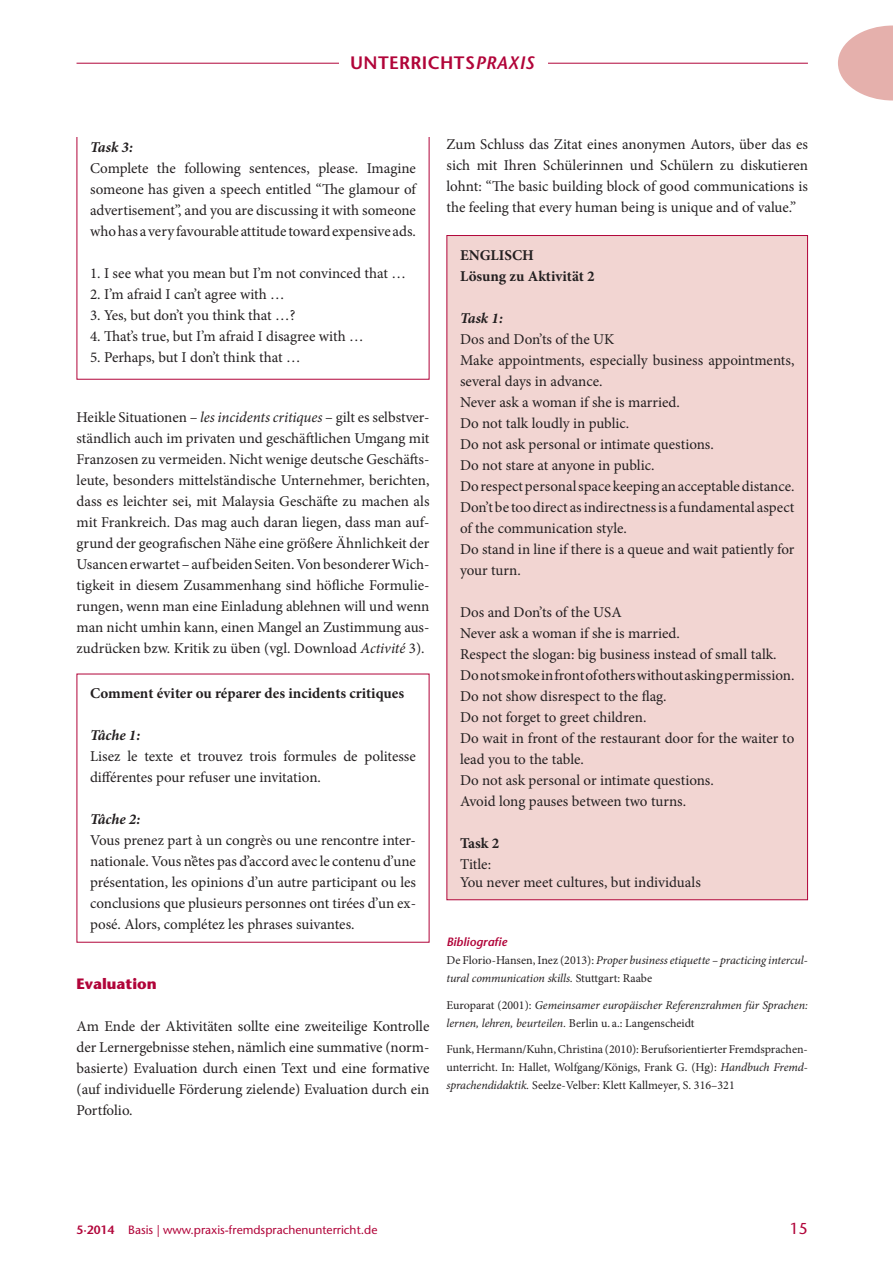
<style>
.page{position:relative;width:893px;height:1263px;background:#fff}
.page>*{position:absolute;margin:0;border:0;box-sizing:border-box;transform-origin:0 0}
.t1{font:600 18px "Stone Sans Std";letter-spacing:.02em;color:#b10439}
.t2{font:500 15.75px "Stone Sans Std";color:#b10439}
.t3{font:15px/21px "Minion Pro";color:#231f20;text-align:justify}
.t4{font:700 15px/21px "Minion Pro";color:#231f20}
.t5{font:italic 700 15px "Minion Pro";letter-spacing:-.005em;color:#231f20}
.t6{font:700 15px "Stone Sans Std";color:#b10439}
.t7{font:italic 12px/18px "Minion Pro";letter-spacing:-.005em;color:#231f20}
.t8{font:12px/18px "Minion Pro";color:#231f20;text-align:justify}
.t9{font:500 12px "Stone Sans Std";color:#b10439}
.t10{font:italic 600 12px "Stone Sans Std";color:#b10439}
.s1{font-style:italic}
.s2{font-style:normal}
.s3{font-weight:600}
</style>
<div class="page">
<svg style="left:838px;top:26px;width:55px;height:75px"></svg>
<hr style="left:77px;top:63px;width:731px;height:1px;background:#b10439">
<div style="left:339px;top:51px;width:209px;height:21px;background:#fff"></div>
<div style="left:447px;top:235px;width:360px;height:665px;background:#f2d5d2"></div>
<p class="t1" style="left:350px;top:52px;width:185px">UNTERRICHTS<span class="s1">praxis</span></p>
<p class="t5" style="left:90px;top:136px;width:44px">Task 3:</p>
<p class="t3" style="left:90px;top:158px;width:327px">Complete the following sentences, please. Imagine someone has given a speech entitled “The glamour of advertisement”, and you are discussing it with someone who has a very favourable attitude toward expensive ads.</p>
<p class="t3" style="left:90px;top:263px;width:317px">1. I see what you mean but I’m not convinced that …</p>
<p class="t3" style="left:90px;top:284px;width:196px">2. I’m afraid I can’t agree with …</p>
<p class="t3" style="left:90px;top:305px;width:207px">3. Yes, but don’t you think that …?</p>
<p class="t3" style="left:90px;top:326px;width:275px">4. That’s true, but I’m afraid I disagree with …</p>
<p class="t3" style="left:90px;top:347px;width:212px">5. Perhaps, but I don’t think that …</p>
<p class="t3" style="left:77px;top:406px;width:354px">Heikle Situationen – <span class="s1">les incidents critiques</span> – gilt es selbstver&shy;ständlich auch im privaten und geschäftlichen Umgang mit Franzosen zu vermeiden. Nicht wenige deutsche Geschäfts&shy;leute, besonders mittelständische Unternehmer, berichten, dass es leichter sei, mit Malaysia Geschäfte zu machen als mit Frankreich. Das mag auch daran liegen, dass man auf&shy;grund der geografischen Nähe eine größere Ähnlichkeit der Usancen erwartet – auf beiden Seiten. Von besonderer Wich&shy;tigkeit in diesem Zusammenhang sind höfliche Formulie&shy;rungen, wenn man eine Einladung ablehnen will und wenn man nicht umhin kann, einen Mangel an Zustimmung aus&shy;zudrücken bzw. Kritik zu üben (vgl. Download <span class="s1">Activité</span> 3).</p>
<p class="t4" style="left:90px;top:682px;width:316px">Comment éviter ou réparer des incidents critiques</p>
<p class="t5" style="left:90px;top:724px;width:52px">Tâche 1:</p>
<p class="t3" style="left:90px;top:746px;width:327px">Lisez le texte et trouvez trois formules de politesse différentes pour refuser une invitation.</p>
<p class="t5" style="left:90px;top:808px;width:52px">Tâche 2:</p>
<p class="t3" style="left:90px;top:830px;width:327px">Vous prenez part à un congrès ou une rencontre inter&shy;nationale. Vous n’êtes pas d’accord avec le contenu d’une présentation, les opinions d’un autre participant ou les conclusions que plusieurs personnes ont tirées d’un ex&shy;posé. Alors, complétez les phrases suivantes.</p>
<p class="t6" style="left:77px;top:974px;width:82px">Evaluation</p>
<p class="t3" style="left:77px;top:1015px;width:354px">Am Ende der Aktivitäten sollte eine zweiteilige Kontrolle der Lernergebnisse stehen, nämlich eine summative (norm&shy;basierte) Evaluation durch einen Text und eine formative (auf individuelle Förderung zielende) Evaluation durch ein Portfolio.</p>
<p class="t3" style="left:446px;top:133px;width:363px">Zum Schluss das Zitat eines anonymen Autors, über das es sich mit Ihren Schülerinnen und Schülern zu diskutieren lohnt: “The basic building block of good communications is the feeling that every human being is unique and of value.”</p>
<p class="t4" style="left:460px;top:244px;width:136px">ENGLISCH<br>Lösung zu Aktivität 2</p>
<p class="t5" style="left:460px;top:307px;width:44px">Task 1:</p>
<p class="t3" style="left:460px;top:328px;width:336px;text-align:left">Dos and Don’ts of the UK<br>Make appointments, especially business appointments, several days in advance.<br>Never ask a woman if she is married.<br>Do not talk loudly in public.<br>Do not ask personal or intimate questions.<br>Do not stare at anyone in public.<br>Do respect personal space keeping an acceptable distance.<br>Don’t be too direct as indirectness is a fundamental aspect of the communication style.<br>Do stand in line if there is a queue and wait patiently for your turn.</p>
<p class="t3" style="left:460px;top:601px;width:336px;text-align:left">Dos and Don’ts of the USA<br>Never ask a woman if she is married.<br>Respect the slogan: big business instead of small talk.<br>Do not smoke in front of others without asking permission.<br>Do not show disrespect to the flag.<br>Do not forget to greet children.<br>Do wait in front of the restaurant door for the waiter to lead you to the table.<br>Do not ask personal or intimate questions.<br>Avoid long pauses between two turns.</p>
<p class="t4" style="left:460px;top:832px;width:41px">Task 2</p>
<p class="t3" style="left:460px;top:855px;width:242px;line-height:18px">Title:<br>You never meet cultures, but individuals</p>
<p class="t10" style="left:446px;top:934px;width:62px">Bibliografie</p>
<p class="t7" style="left:446px;top:951px;width:363px"><span class="s2">De Florio-Hansen, Inez (2013):</span> Proper business etiquette – practicing intercul&shy;tural communication skills. <span class="s2">Stuttgart: Raabe</span></p>
<p class="t7" style="left:446px;top:996px;width:363px"><span class="s2">Europarat (2001):</span> Gemeinsamer europäischer Referenzrahmen für Sprachen: lernen, lehren, beurteilen. <span class="s2">Berlin u. a.: Langenscheidt</span></p>
<p class="t8" style="left:446px;top:1040px;width:363px">Funk, Hermann/Kuhn, Christina (2010): Berufsorientierter Fremdsprachen&shy;unterricht. In: Hallet, Wolfgang/Königs, Frank G. (Hg): <span class="s1">Handbuch Fremd&shy;sprachendidaktik.</span> Seelze-Velber: Klett Kallmeyer, S. 316–321</p>
<p class="t9" style="left:77px;top:1222px;width:302px"><span class="s3">5·2014</span> Basis | www.praxis-fremdsprachenunterricht.de</p>
<p class="t2" style="left:790px;top:1219px;width:20px">15</p>
</div>
